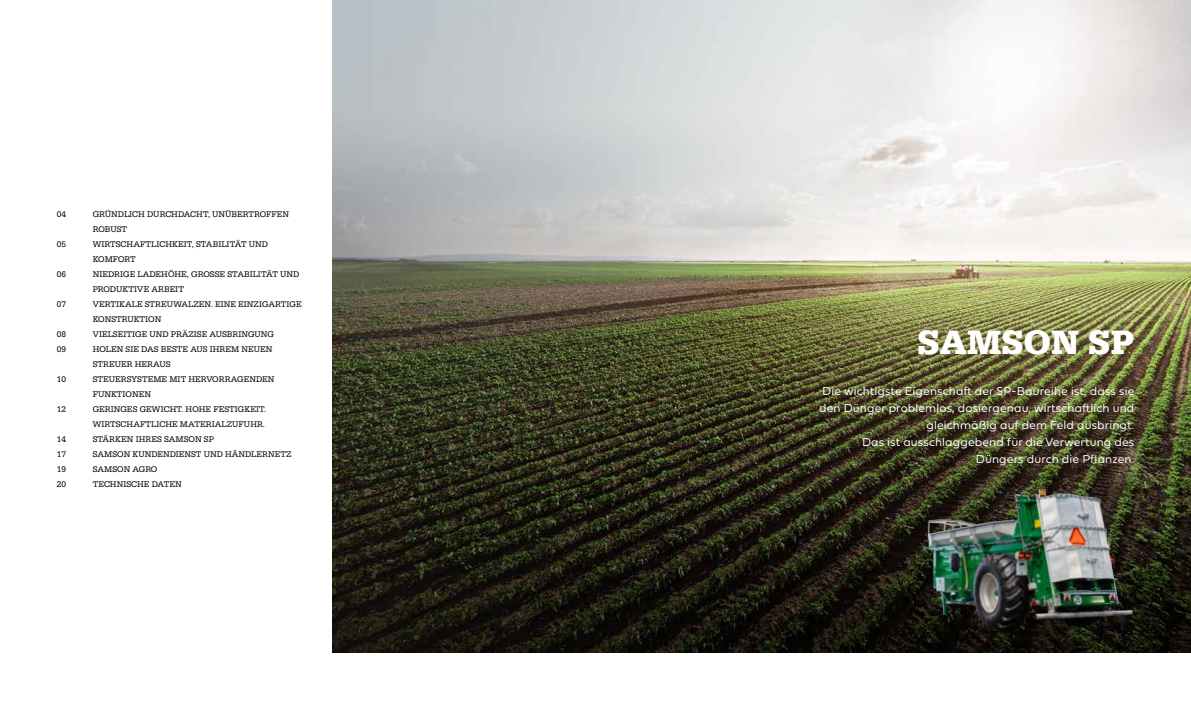
<style>
.page{position:relative;width:1191px;height:709px;background:#fff}
.page>*{position:absolute;margin:0;border:0;box-sizing:border-box;transform-origin:0 0}
.t1{font:700 35px "Serifa";color:#fff}
.t2{font:12px/17px "Fieldwork Geo Light";letter-spacing:.01em;color:#fff;text-align:right}
.t3{font:8.5px/15px "Serifa";color:#000}
</style>
<div class="page">
<img style="left:333px;top:0;width:858px;height:652px">
<img style="left:907px;top:478px;width:242px;height:160px">
<p class="t3" style="left:57px;top:207px;width:11px">04</p>
<p class="t3" style="left:93px;top:207px;width:198px">GRÜNDLICH DURCHDACHT, UNÜBERTROFFEN<br>ROBUST</p>
<p class="t3" style="left:57px;top:237px;width:11px">05</p>
<p class="t3" style="left:93px;top:237px;width:177px">WIRTSCHAFTLICHKEIT, STABILITÄT UND<br>KOMFORT</p>
<p class="t3" style="left:57px;top:267px;width:11px">06</p>
<p class="t3" style="left:93px;top:267px;width:208px">NIEDRIGE LADEHÖHE, GROSSE STABILITÄT UND<br>PRODUKTIVE ARBEIT</p>
<p class="t3" style="left:57px;top:297px;width:11px">07</p>
<p class="t3" style="left:93px;top:297px;width:210px">VERTIKALE STREUWALZEN. EINE EINZIGARTIGE<br>KONSTRUKTION</p>
<p class="t3" style="left:57px;top:327px;width:11px">08</p>
<p class="t3" style="left:93px;top:327px;width:183px">VIELSEITIGE UND PRÄZISE AUSBRINGUNG</p>
<p class="t3" style="left:57px;top:342px;width:11px">09</p>
<p class="t3" style="left:93px;top:342px;width:181px">HOLEN SIE DAS BESTE AUS IHREM NEUEN<br>STREUER HERAUS</p>
<p class="t3" style="left:57px;top:372px;width:11px">10</p>
<p class="t3" style="left:93px;top:372px;width:183px">STEUERSYSTEME MIT HERVORRAGENDEN<br>FUNKTIONEN</p>
<p class="t3" style="left:57px;top:402px;width:11px">12</p>
<p class="t3" style="left:93px;top:402px;width:175px">GERINGES GEWICHT. HOHE FESTIGKEIT.<br>WIRTSCHAFTLICHE MATERIALZUFUHR.</p>
<p class="t3" style="left:57px;top:432px;width:11px">14</p>
<p class="t3" style="left:93px;top:432px;width:123px">STÄRKEN IHRES SAMSON SP</p>
<p class="t3" style="left:57px;top:447px;width:11px">17</p>
<p class="t3" style="left:93px;top:447px;width:200px">SAMSON KUNDENDIENST UND HÄNDLERNETZ</p>
<p class="t3" style="left:57px;top:462px;width:11px">19</p>
<p class="t3" style="left:93px;top:462px;width:66px">SAMSON AGRO</p>
<p class="t3" style="left:57px;top:477px;width:11px">20</p>
<p class="t3" style="left:93px;top:477px;width:91px">TECHNISCHE DATEN</p>
<h1 class="t1" style="left:917px;top:322px;width:218px">SAMSON SP</h1>
<h2 class="t2" style="left:819px;top:382px;width:317px">Die wichtigste Eigenschaft der SP-Baureihe ist, dass sie den Dünger problemlos, dosiergenau, wirtschaftlich und gleichmäßig auf dem Feld ausbringt.<br>Das ist ausschlaggebend für die Verwertung des Düngers durch die Pflanzen.</h2>
</div>
